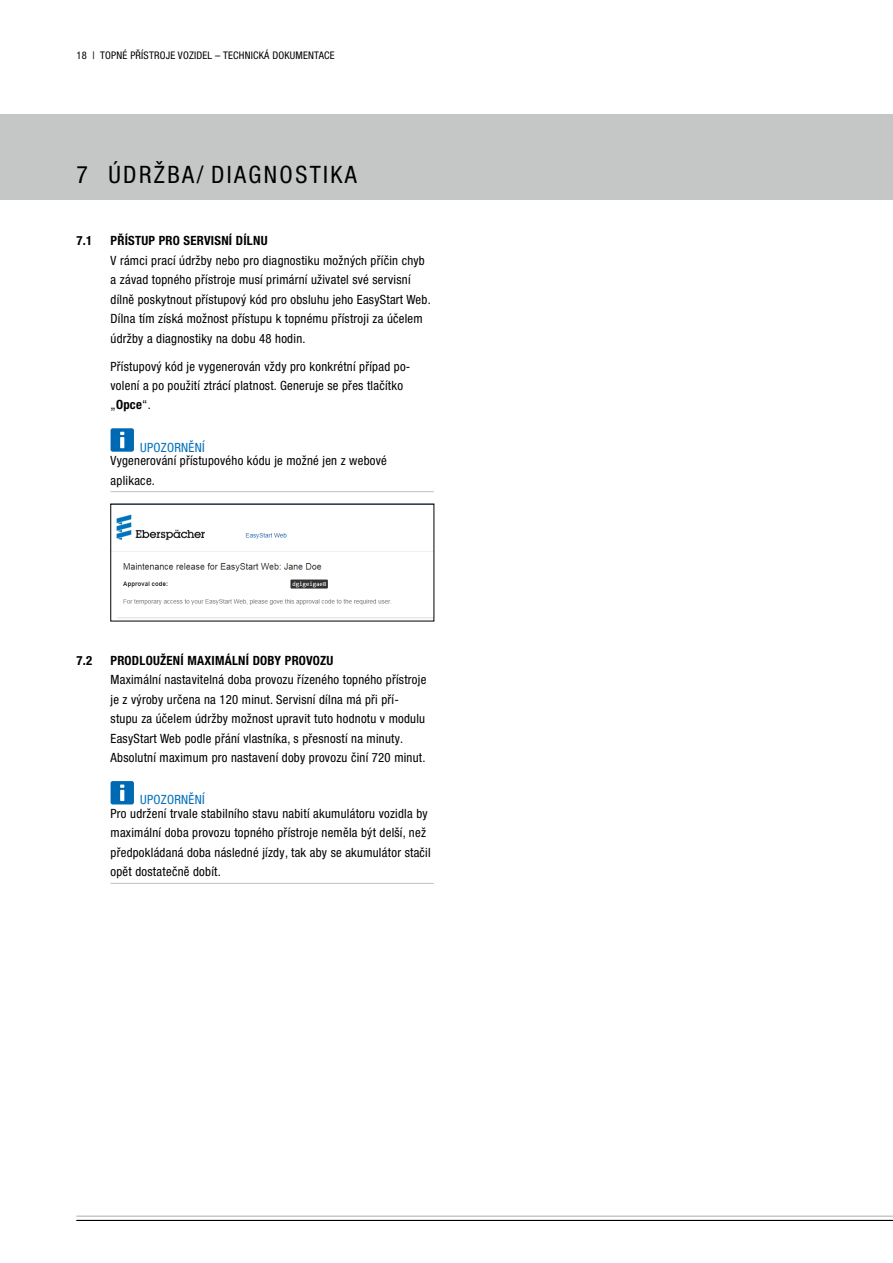
<style>
.page{position:relative;width:893px;height:1263px;background:#fff}
.page>*{position:absolute;margin:0;border:0;box-sizing:border-box;transform-origin:0 0}
.t1{font:condensed 24px "Helvetica Neue LTW1 G";letter-spacing:.1em;color:#000}
.t2{font:condensed 12.75px/19.5px "Helvetica Neue LTW1 G";letter-spacing:.02em;color:#000}
.t3{font:700 condensed 12.75px "Helvetica Neue LTW1 G";letter-spacing:.02em;color:#000}
.t4{font:condensed 12.75px "Helvetica Neue LTW1 G";letter-spacing:.02em;color:#006eb8}
.t5{font:condensed 10.5px "Helvetica Neue LTW1 G";letter-spacing:.02em;color:#000}
.s1{font-weight:700}
</style>
<div class="page">
<div style="left:0;top:115px;width:893px;height:85px;background:#c5c6c6"></div>
<hr style="left:77px;top:1216px;width:816px;height:1px;background:#c5c6c6">
<hr style="left:77px;top:1220px;width:816px;height:1px;background:#000">
<hr style="left:111px;top:491px;width:323px;height:1px;background:#c5c6c6">
<hr style="left:111px;top:883px;width:323px;height:1px;background:#c5c6c6">
<div style="left:111px;top:428px;width:23px;height:24px;background:#0069b4;border-radius:2px"></div>
<svg style="left:120px;top:437px;width:4px;height:11px"></svg>
<svg style="left:120px;top:432px;width:4px;height:3px"></svg>
<img style="left:113px;top:514px;width:319px;height:105px">
<div style="left:111px;top:781px;width:23px;height:23px;background:#0069b4;border-radius:2px"></div>
<svg style="left:120px;top:790px;width:4px;height:11px"></svg>
<svg style="left:120px;top:784px;width:4px;height:4px"></svg>
<p class="t5" style="left:77px;top:49px;width:260px">18 | TOPNÉ PŘÍSTROJE VOZIDEL – TECHNICKÁ DOKUMENTACE</p>
<h1 class="t1" style="left:77px;top:160px;width:282px">7 ÚDRŽBA/ DIAGNOSTIKA</h1>
<p class="t3" style="left:77px;top:233px;width:17px">7.1</p>
<p class="t3" style="left:111px;top:233px;width:158px">PŘÍSTUP PRO SERVISNÍ DÍLNU</p>
<p class="t2" style="left:111px;top:250px;width:322px">V rámci prací údržby nebo pro diagnostiku možných příčin chyb a závad topného přístroje musí primární uživatel své servisní dílně poskytnout přístupový kód pro obsluhu jeho EasyStart Web.<br>Dílna tím získá možnost přístupu k topnému přístroji za účelem údržby a diagnostiky na dobu 48 hodin.</p>
<p class="t2" style="left:111px;top:356px;width:301px">Přístupový kód je vygenerován vždy pro konkrétní případ po&shy;volení a po použití ztrácí platnost. Generuje se přes tlačítko „<span class="s1">Opce</span>“.</p>
<p class="t4" style="left:140px;top:440px;width:66px">UPOZORNĚNÍ</p>
<p class="t2" style="left:111px;top:451px;width:278px">Vygenerování přístupového kódu je možné jen z webové aplikace.</p>
<p class="t3" style="left:77px;top:653px;width:17px">7.2</p>
<p class="t3" style="left:111px;top:653px;width:224px">PRODLOUŽENÍ MAXIMÁLNÍ DOBY PROVOZU</p>
<p class="t2" style="left:111px;top:670px;width:317px">Maximální nastavitelná doba provozu řízeného topného přístroje je z výroby určena na 120 minut. Servisní dílna má při pří&shy;stupu za účelem údržby možnost upravit tuto hodnotu v modulu EasyStart Web podle přání vlastníka, s přesností na minuty.<br>Absolutní maximum pro nastavení doby provozu činí 720 minut.</p>
<p class="t4" style="left:140px;top:792px;width:66px">UPOZORNĚNÍ</p>
<p class="t2" style="left:111px;top:804px;width:322px">Pro udržení trvale stabilního stavu nabití akumulátoru vozidla by maximální doba provozu topného přístroje neměla být delší, než předpokládaná doba následné jízdy, tak aby se akumulátor stačil opět dostatečně dobít.</p>
</div>
